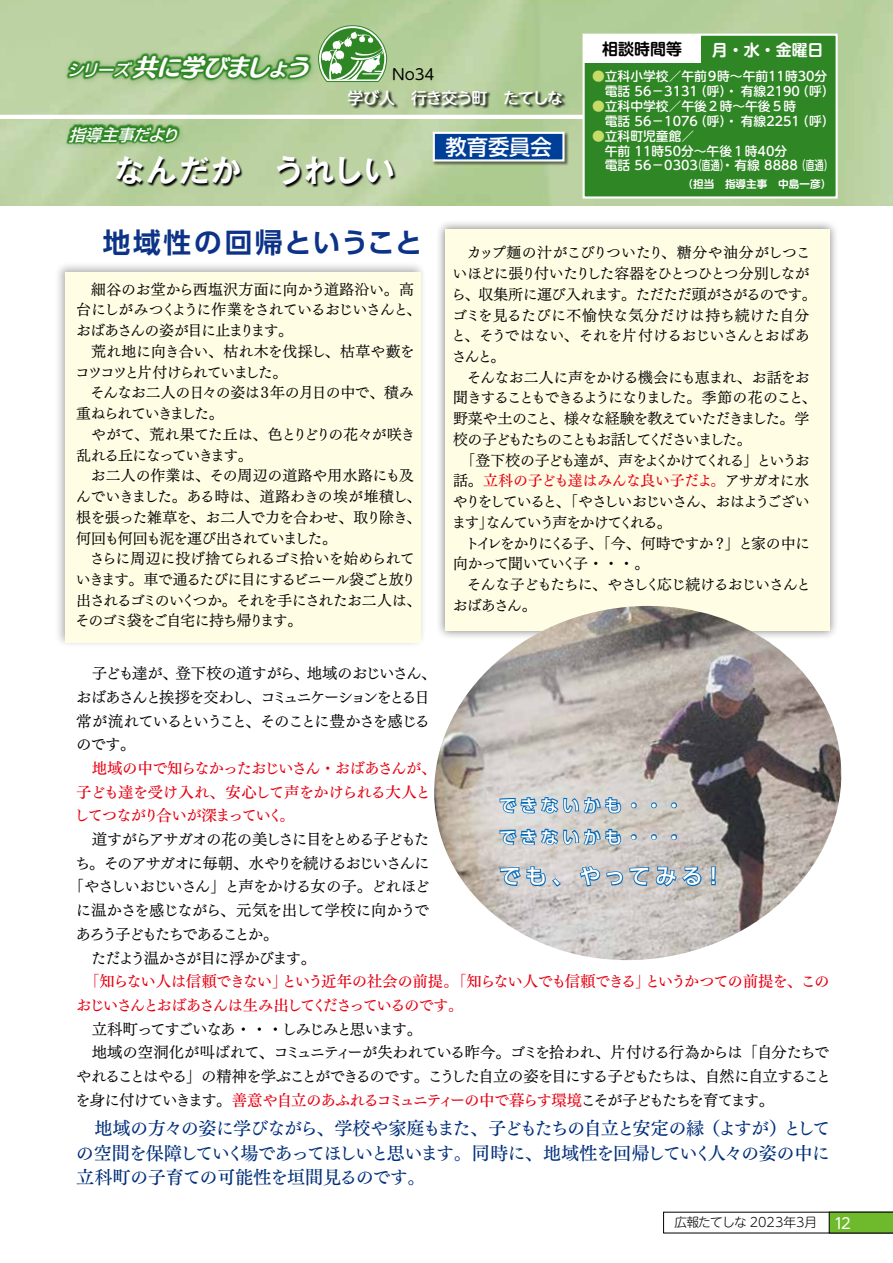
<style>
.page{position:relative;width:893px;height:1263px;background:#fff}
.page>*{position:absolute;margin:0;border:0;box-sizing:border-box;transform-origin:0 0}
.t1{font:700 30.6px "Gothic MB101 Pr 6 De";letter-spacing:.03em;color:#fff}
.t2{font:700 27.6px "UD Shin Go Pr 6 N De";letter-spacing:.075em;color:#0c3388}
.t3{font:italic 23.85px "Humming Std E";color:#fff}
.t4{font:500 21.3px "UD Shin Go Pr 6 N";letter-spacing:.235em;color:#fff}
.t5{font:500 21.3px "UD Shin Go Pro";color:#fff}
.t6{font:18px/24.5px "Tsuku Min Pro D";letter-spacing:-.065em;color:#002f7b}
.t7{font:500 16.95px/31.7px "UD Shin Go Pr 6 N";letter-spacing:.24em;color:#fff}
.t8{font:italic 500 16.05px "Shin Go Pr 6";color:#fff}
.t9{font:500 15.9px "UD Shin M Go Pro";letter-spacing:-.05em;color:#fff}
.t10{font:700 15.9px "UD Shin M Go Pro De";color:#fff}
.t11{font:700 15.9px "UD Shin M Go Pro De";color:#000}
.t12{font:15.45px "Tsuku Min Pro RB";letter-spacing:-.09em;color:#000}
.t13{font:15.45px/23.7px "Tsuku Min Pro RB";letter-spacing:-.11em;color:#000}
.t14{font:15.45px "Tsuku Min Pro RB";letter-spacing:-.04em;color:#000}
.t15{font:15.45px "Tsuku Min Pro D";letter-spacing:-.05em;color:#e60012}
.t16{font:15.45px "Tsuku Min Pro RB";letter-spacing:-.12em;color:#000}
.t17{font:15.45px/23.7px "Tsuku Min Pro D";letter-spacing:-.1em;color:#e60012}
.t18{font:15.45px "Tsuku Min Pro D";letter-spacing:-.08em;color:#e60012}
.t19{font:15.45px "Tsuku Min Pro RB";letter-spacing:-.035em;color:#000}
.t20{font:15.45px "Tsuku Min Pro D";letter-spacing:-.105em;color:#e60012}
.t21{font:15.45px "Tsuku Min Pro RB";letter-spacing:-.13em;color:#000}
.t22{font:15.45px "Tsuku Min Pro RB";letter-spacing:-.02em;color:#000}
.t23{font:14.85px/20.7px "Tsuku Min Pro RB";letter-spacing:-.07em;color:#000}
.t24{font:14.85px/20.7px "Tsuku Min Pro RB";letter-spacing:-.04em;color:#000}
.t25{font:14.85px/20.7px "Tsuku Min Pro RB";letter-spacing:-.03em;color:#000}
.t26{font:14.85px/20.7px "Tsuku Min Pro RB";letter-spacing:-.105em;color:#000}
.t27{font:14.85px "Tsuku Min Pro RB";letter-spacing:-.13em;color:#000}
.t28{font:14.85px "Tsuku Min Pro RB";letter-spacing:-.12em;color:#000}
.t29{font:14.85px "Tsuku Min Pro RB";letter-spacing:-.11em;color:#000}
.t30{font:14.85px "Tsuku Min Pro D";letter-spacing:-.025em;color:#e60012}
.t31{font:14.85px "Tsuku Min Pro RB";letter-spacing:-.045em;color:#000}
.t32{font:14.85px "Tsuku Min Pro RB";color:#000}
.t33{font:14.85px "Tsuku Min Pro RB";letter-spacing:.03em;color:#000}
.t34{font:14.85px "UD Shin M Go Pro";color:#000}
.t35{font:14.85px "UD Shin M Go Pro";color:#fff}
.t36{font:500 12.75px/14.9px "UD Shin M Go Pro";color:#fff}
.t37{font:500 12.75px "UD Shin M Go Pro";color:#fff;scale:.7 1}
.t38{font:300 12.75px "UD Shin M Go Pro";color:#000}
.t39{font:700 10.65px "UD Shin M Go Pro De";color:#fff}
.s1{color:#c7dc68}
.s2{font-family:"Tsuku Min Pro RB";color:#000}
.s3{font-family:"Tsuku Min Pro D";color:#e60012}
</style>
<div class="page">
<div style="left:435px;top:219px;width:403px;height:421px;background:#000;opacity:.5"></div>
<div style="left:445px;top:229px;width:384px;height:402px;background:#fffde4"></div>
<img style="left:434px;top:606px;width:408px;height:355px">
<div style="left:55px;top:261px;width:372px;height:387px;background:#000;opacity:.3"></div>
<div style="left:65px;top:273px;width:356px;height:370px;background:#fffde4"></div>
<div style="left:433px;top:132px;width:136px;height:34px;background:#000;opacity:.5"></div>
<div style="left:434px;top:133px;width:129px;height:27px;background:#003f98"></div>
<div style="left:433px;top:132px;width:132px;height:30px;border:2px solid #fff"></div>
<div style="left:62px;top:120px;width:123px;height:29px;background:#b7cf9f"></div>
<svg style="left:66px;top:124px;width:117px;height:21px;background:#4d963f"></svg>
<svg style="left:117px;top:156px;width:280px;height:33px;background:#8ea07b"></svg>
<svg style="left:348px;top:90px;width:218px;height:19px;background:#8ea17a"></svg>
<div style="left:63px;top:49px;width:253px;height:37px;background:linear-gradient(to right,#bfd3a7,#adcb94)"></div>
<svg style="left:64px;top:25px;width:323px;height:57px;background:#8db97a"></svg>
<div style="left:584px;top:35px;width:253px;height:162px;background:#2f8624"></div>
<div style="left:583px;top:34px;width:255px;height:165px;border:2px solid #fff"></div>
<div style="left:584px;top:35px;width:117px;height:28px;background:#fff"></div>
<svg style="left:498px;top:796px;width:124px;height:19px;background:#7da8c7"></svg>
<svg style="left:631px;top:802px;width:6px;height:6px"></svg>
<svg style="left:651px;top:802px;width:6px;height:6px"></svg>
<svg style="left:671px;top:802px;width:6px;height:6px"></svg>
<svg style="left:498px;top:828px;width:124px;height:19px;background:#7aa3c1"></svg>
<svg style="left:631px;top:834px;width:6px;height:6px"></svg>
<svg style="left:651px;top:834px;width:6px;height:6px"></svg>
<svg style="left:671px;top:834px;width:6px;height:6px"></svg>
<svg style="left:499px;top:865px;width:63px;height:23px"></svg>
<svg style="left:578px;top:865px;width:124px;height:23px;background:#88a6bd"></svg>
<div style="left:711px;top:866px;width:5px;height:14px;border:2px solid #0068b7"></div>
<svg style="left:711px;top:881px;width:5px;height:4px"></svg>
<svg style="left:663px;top:1212px;width:230px;height:21px"></svg>
<h3 class="t3" style="left:133px;top:49px;width:187px">共に学びましょう</h3>
<p class="t8" style="left:67px;top:57px;width:70px">シリーズ</p>
<p class="t34" style="left:392px;top:62px;width:44px">No34</p>
<p class="t9" style="left:347px;top:85px;width:217px">学び人　行き交う町　たてしな</p>
<p class="t8" style="left:69px;top:121px;width:118px">指導主事だより</p>
<h1 class="t1" style="left:114px;top:145px;width:282px">なんだか　うれしい</h1>
<h3 class="t5" style="left:445px;top:129px;width:108px">教育委員会</h3>
<p class="t11" style="left:602px;top:36px;width:81px">相談時間等</p>
<p class="t36" style="left:796px;top:68px;width:40px;text-indent:-204px"><span class="s1">●</span>立科小学校／午前９時～午前11時30分（呼(</p>
<p class="t10" style="left:712px;top:37px;width:113px">月・水・金曜日</p>
<p class="t36" style="left:694px;top:83px;width:107px">（呼）・有線2190</p>
<p class="t36" style="left:592px;top:83px;width:107px">　電話 56－3131</p>
<p class="t36" style="left:592px;top:98px;width:206px"><span class="s1">●</span>立科中学校／午後２時～午後５時</p>
<p class="t36" style="left:694px;top:113px;width:107px">（呼）・有線2251</p>
<p class="t36" style="left:796px;top:113px;width:40px">（呼(</p>
<p class="t36" style="left:592px;top:113px;width:107px">　電話 56－1076</p>
<p class="t36" style="left:592px;top:128px;width:104px"><span class="s1">●</span>立科町児童館／</p>
<p class="t36" style="left:592px;top:143px;width:197px">　午前 11時50分～午後１時40分</p>
<p class="t37" style="left:693px;top:155px;width:201px">（直通）・有線 8888（直通(</p>
<p class="t36" style="left:592px;top:158px;width:107px">　電話 56－0303</p>
<p class="t39" style="left:592px;top:175px;width:241px">　　　　　　　　　（担当　指導主事　中島一彦(</p>
<h2 class="t2" style="left:103px;top:220px;width:321px">地域性の回帰ということ</h2>
<p class="t23" style="left:76px;top:277px;width:347px;text-indent:15px">細谷のお堂から西塩沢方面に向かう道路沿い。高台にしがみつくように作業をされているおじいさんと、おばあさんの姿が目に止まります。</p>
<p class="t32" style="left:91px;top:338px;width:325px">荒れ地に向き合い、枯れ木を伐採し、枯草や藪を</p>
<p class="t27" style="left:75px;top:359px;width:214px">コツコツと片付けられていました。</p>
<p class="t24" style="left:257px;top:381px;width:158px">３年の月日の中で、積み</p>
<p class="t23" style="left:76px;top:381px;width:185px;text-indent:14px">そんなお二人の日々の姿は重ねられていきました。</p>
<p class="t23" style="left:76px;top:422px;width:341px;text-indent:15px">やがて、荒れ果てた丘は、色とりどりの花々が咲き乱れる丘になっていきます。</p>
<p class="t25" style="left:76px;top:464px;width:347px;text-indent:15px">お二人の作業は、その周辺の道路や用水路にも及んでいきました。ある時は、道路わきの埃が堆積し、根を張った雑草を、お二人で力を合わせ、取り除き、何回も何回も泥を運び出されていました。</p>
<p class="t23" style="left:75px;top:546px;width:348px;text-indent:15px">さらに周辺に投げ捨てられるゴミ拾いを始められていきます。車で通るたびに目にするビニール袋ごと放り出されるゴミのいくつか。それを手にされたお二人は、そのゴミ袋をご自宅に持ち帰ります。</p>
<p class="t22" style="left:175px;top:659px;width:135px">登下校の道すがら、</p>
<p class="t12" style="left:307px;top:659px;width:131px">地域のおじいさん、</p>
<p class="t13" style="left:76px;top:659px;width:356px;text-indent:16px">子ども達が、<br>おばあさんと挨拶を交わし、コミュニケーションをとる日常が流れているということ、そのことに豊かさを感じるのです。</p>
<p class="t18" style="left:92px;top:754px;width:346px">地域の中で知らなかったおじいさん・おばあさんが、</p>
<p class="t15" style="left:76px;top:778px;width:356px">子ども達を受け入れ、安心して声をかけられる大人と</p>
<p class="t18" style="left:280px;top:802px;width:17px">。</p>
<p class="t20" style="left:74px;top:802px;width:210px">してつながり合いが深まっていく</p>
<p class="t12" style="left:92px;top:825px;width:339px">道すがらアサガオの花の美しさに目をとめる子どもた</p>
<p class="t12" style="left:75px;top:849px;width:356px">ち。そのアサガオに毎朝、水やりを続けるおじいさんに</p>
<p class="t12" style="left:69px;top:873px;width:363px">「やさしいおじいさん」と声をかける女の子。どれほど</p>
<p class="t19" style="left:76px;top:896px;width:355px">に温かさを感じながら、元気を出して学校に向かうで</p>
<p class="t21" style="left:75px;top:920px;width:205px">あろう子どもたちであることか。</p>
<p class="t12" style="left:91px;top:944px;width:227px">ただよう温かさが目に浮かびます。</p>
<p class="t33" style="left:661px;top:239px;width:151px">、糖分や油分がしつこ</p>
<p class="t24" style="left:451px;top:241px;width:367px;text-indent:15px">カップ麺の汁がこびりついたり<br>いほどに張り付いたりした容器をひとつひとつ分別しながら、収集所に運び入れます。ただただ頭がさがるのです。ゴミを見るたびに不愉快な気分だけは持ち続けた自分と、そうではない、それを片付けるおじいさんとおばあさんと。</p>
<p class="t31" style="left:467px;top:364px;width:345px">そんなお二人に声をかける機会にも恵まれ、お話をお</p>
<p class="t28" style="left:453px;top:384px;width:365px">聞きすることもできるようになりました。季節の花のこと、</p>
<p class="t23" style="left:453px;top:406px;width:358px">野菜や土のこと、様々な経験を教えていただきました。学</p>
<p class="t27" style="left:453px;top:426px;width:300px">校の子どもたちのこともお話してくださいました。</p>
<p class="t29" style="left:460px;top:447px;width:351px">「登下校の子ども達が、声をよくかけてくれる」というお</p>
<p class="t30" style="left:453px;top:467px;width:358px"><span class="s2">話。</span>立科の子ども達はみんな良い子だよ。<span class="s2">アサガオに水</span></p>
<p class="t26" style="left:451px;top:489px;width:360px">やりをしていると、「やさしいおじいさん、おはようございますなんていう声をかけてくれる。</p>
<p class="t23" style="left:479px;top:510px;width:16px">」</p>
<p class="t23" style="left:465px;top:531px;width:346px">トイレをかりにくる子、「今、何時ですか？」と家の中に</p>
<p class="t23" style="left:453px;top:551px;width:198px">向かって聞いていく子・・・。</p>
<p class="t23" style="left:467px;top:572px;width:346px">そんな子どもたちに、やさしく応じ続けるおじいさんと</p>
<p class="t23" style="left:453px;top:593px;width:85px">おばあさん。</p>
<p class="t7" style="left:499px;top:789px;width:185px">できないかも・・・できないかも・・・</p>
<h3 class="t4" style="left:499px;top:859px;width:226px">でも、やってみる!</h3>
<p class="t17" style="left:76px;top:968px;width:389px;text-indent:8px">「知らない人は信頼できない」<br>おじいさんとおばあさんは生み出してくださっているのです。</p>
<p class="t12" style="left:92px;top:1015px;width:332px">立科町ってすごいなあ・・・しみじみと思います。</p>
<p class="t14" style="left:92px;top:1039px;width:739px">地域の空洞化が叫ばれて、コミュニティーが失われている昨今。ゴミを拾われ、片付ける行為からは「自分たちで</p>
<p class="t12" style="left:76px;top:1062px;width:756px">やれることはやる」の精神を学ぶことができるのです。こうした自立の姿を目にする子どもたちは、自然に自立すること</p>
<p class="t16" style="left:75px;top:1086px;width:701px">を身に付けていきます。<span class="s3">善意や自立のあふれるコミュニティーの中で暮らす環境</span>こそが子どもたちを育てます。</p>
<p class="t15" style="left:282px;top:968px;width:370px">という近年の社会の前提。「知らない人でも信頼できる」</p>
<p class="t18" style="left:645px;top:968px;width:186px">というかつての前提を、この</p>
<p class="t6" style="left:76px;top:1114px;width:755px;text-indent:18px">地域の方々の姿に学びながら、学校や家庭もまた、子どもたちの自立と安定の縁（よすが）<br>の空間を保障していく場であってほしいと思います。同時に、地域性を回帰していく人々の姿の中に立科町の子育ての可能性を垣間見るのです。</p>
<p class="t6" style="left:783px;top:1114px;width:49px">として</p>
<p class="t38" style="left:674px;top:1212px;width:145px">広報たてしな 2023年3月</p>
<p class="t35" style="left:834px;top:1211px;width:19px">12</p>
</div>
